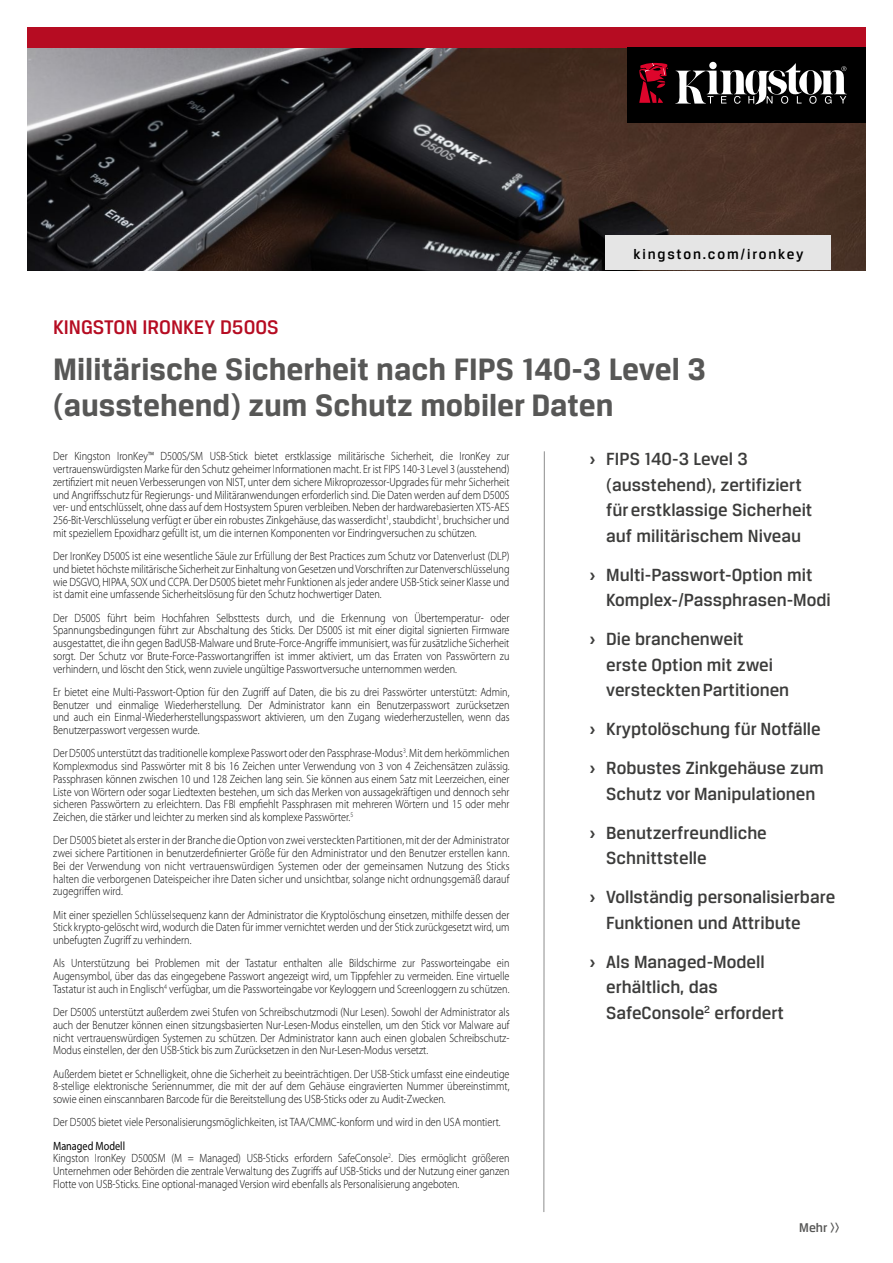
<style>
.page{position:relative;width:893px;height:1263px;background:#fff}
.page>*{position:absolute;margin:0;border:0;box-sizing:border-box;transform-origin:0 0}
.t1{font:700 33px/36px "Breuer Text";color:#575756}
.t2{font:500 21px "Breuer Text";color:#b60c22}
.t3{font:500 18.75px/25.5px "Breuer Text";color:#3c3c3b}
.t4{font:500 15px "Breuer Text";letter-spacing:.12em;color:#000}
.t5{font:500 13.5px "Breuer Text";color:#575756}
.t6{font:300 12px/12.8px "Myriad Pro";color:#000;text-align:justify;scale:.85 1}
.s1{font-weight:400}
.s2{font-weight:700}
</style>
<div class="page">
<img style="left:27px;top:47px;width:839px;height:223px">
<div style="left:27px;top:27px;width:839px;height:20px;background:#b60c22"></div>
<div style="left:628px;top:47px;width:238px;height:76px;background:#000"></div>
<svg style="left:675px;top:63px;width:172px;height:42px"></svg>
<svg style="left:639px;top:62px;width:29px;height:41px"></svg>
<svg style="left:543px;top:451px;width:2px;height:761px;background:#c5c5c5"></svg>
<div style="left:606px;top:235px;width:225px;height:35px;background:#e5e5e5"></div>
<h2 class="t2" style="left:53px;top:316px;width:227px">KINGSTON IRONKEY D500S</h2>
<p class="t4" style="left:633px;top:245px;width:171px">kingston.com/ironkey</p>
<h1 class="t1" style="left:53px;top:351px;width:654px">Militärische Sicherheit nach FIPS 140-3 Level 3 (ausstehend) zum Schutz mobiler Daten</h1>
<p class="t6" style="left:53px;top:450px;width:538px">Der Kingston IronKey™ D500S/SM USB-Stick bietet erstklassige militärische Sicherheit, die IronKey zur vertrauenswürdigsten Marke für den Schutz geheimer Informationen macht. Er ist FIPS 140-3 Level 3 (ausstehend) zertifiziert mit neuen Verbesserungen von NIST, unter dem sichere Mikroprozessor-Upgrades für mehr Sicherheit und Angriffsschutz für Regierungs- und Militäranwendungen erforderlich sind. Die Daten werden auf dem D500S ver- und entschlüsselt, ohne dass auf dem Hostsystem Spuren verbleiben. Neben der hardwarebasierten XTS-AES 256-Bit-Verschlüsselung verfügt er über ein robustes Zinkgehäuse, das wasserdicht<sup>1</sup>, staubdicht<sup>1</sup>, bruchsicher und mit speziellem Epoxidharz gefüllt ist, um die internen Komponenten vor Eindringversuchen zu schützen.</p>
<p class="t6" style="left:53px;top:550px;width:538px">Der IronKey D500S ist eine wesentliche Säule zur Erfüllung der Best Practices zum Schutz vor Datenverlust (DLP) und bietet höchste militärische Sicherheit zur Einhaltung von Gesetzen und Vorschriften zur Datenverschlüsselung wie DSGVO, HIPAA, SOX und CCPA. Der D500S bietet mehr Funktionen als jeder andere USB-Stick seiner Klasse und ist damit eine umfassende Sicherheitslösung für den Schutz hochwertiger Daten.</p>
<p class="t6" style="left:53px;top:611px;width:538px">Der D500S führt beim Hochfahren Selbsttests durch, und die Erkennung von Übertemperatur- oder Spannungsbedingungen führt zur Abschaltung des Sticks. Der D500S ist mit einer digital signierten Firmware ausgestattet, die ihn gegen BadUSB-Malware und Brute-Force-Angriffe immunisiert, was für zusätzliche Sicherheit sorgt. Der Schutz vor Brute-Force-Passwortangriffen ist immer aktiviert, um das Erraten von Passwörtern zu verhindern, und löscht den Stick, wenn zuviele ungültige Passwortversuche unternommen werden.</p>
<p class="t6" style="left:53px;top:685px;width:538px">Er bietet eine Multi-Passwort-Option für den Zugriff auf Daten, die bis zu drei Passwörter unterstützt: Admin, Benutzer und einmalige Wiederherstellung. Der Administrator kann ein Benutzerpasswort zurücksetzen und auch ein Einmal-Wiederherstellungspasswort aktivieren, um den Zugang wiederherzustellen, wenn das Benutzerpasswort vergessen wurde.</p>
<p class="t6" style="left:53px;top:747px;width:538px">Der D500S unterstützt das traditionelle komplexe Passwort oder den Passphrase-Modus<sup>3</sup>. Mit dem herkömmlichen Komplexmodus sind Passwörter mit 8 bis 16 Zeichen unter Verwendung von 3 von 4 Zeichensätzen zulässig.<br>Passphrasen können zwischen 10 und 128 Zeichen lang sein. Sie können aus einem Satz mit Leerzeichen, einer Liste von Wörtern oder sogar Liedtexten bestehen, um sich das Merken von aussagekräftigen und dennoch sehr sicheren Passwörtern zu erleichtern. Das FBI empfiehlt Passphrasen mit mehreren Wörtern und 15 oder mehr Zeichen, die stärker und leichter zu merken sind als komplexe Passwörter.<sup>5</sup></p>
<p class="t6" style="left:53px;top:834px;width:538px">Der D500S bietet als erster in der Branche die Option von zwei versteckten Partitionen, mit der der Administrator zwei sichere Partitionen in benutzerdefinierter Größe für den Administrator und den Benutzer erstellen kann.<br>Bei der Verwendung von nicht vertrauenswürdigen Systemen oder der gemeinsamen Nutzung des Sticks halten die verborgenen Dateispeicher ihre Daten sicher und unsichtbar, solange nicht ordnungsgemäß darauf zugegriffen wird.</p>
<p class="t6" style="left:53px;top:908px;width:538px">Mit einer speziellen Schlüsselsequenz kann der Administrator die Kryptolöschung einsetzen, mithilfe dessen der Stick krypto-gelöscht wird, wodurch die Daten für immer vernichtet werden und der Stick zurückgesetzt wird, um unbefugten Zugriff zu verhindern.</p>
<p class="t6" style="left:53px;top:957px;width:538px">Als Unterstützung bei Problemen mit der Tastatur enthalten alle Bildschirme zur Passworteingabe ein Augensymbol, über das das eingegebene Passwort angezeigt wird, um Tippfehler zu vermeiden. Eine virtuelle Tastatur ist auch in Englisch<sup>4</sup> verfügbar, um die Passworteingabe vor Keyloggern und Screenloggern zu schützen.</p>
<p class="t6" style="left:53px;top:1006px;width:538px">Der D500S unterstützt außerdem zwei Stufen von Schreibschutzmodi (Nur Lesen). Sowohl der Administrator als auch der Benutzer können einen sitzungsbasierten Nur-Lesen-Modus einstellen, um den Stick vor Malware auf nicht vertrauenswürdigen Systemen zu schützen. Der Administrator kann auch einen globalen Schreibschutz-Modus einstellen, der den USB-Stick bis zum Zurücksetzen in den Nur-Lesen-Modus versetzt.</p>
<p class="t6" style="left:53px;top:1067px;width:538px">Außerdem bietet er Schnelligkeit, ohne die Sicherheit zu beeinträchtigen. Der USB-Stick umfasst eine eindeutige 8-stellige elektronische Seriennummer, die mit der auf dem Gehäuse eingravierten Nummer übereinstimmt, sowie einen einscannbaren Barcode für die Bereitstellung des USB-Sticks oder zu Audit-Zwecken.</p>
<p class="t6" style="left:53px;top:1116px;width:528px">Der D500S bietet viele Personalisierungsmöglichkeiten, ist TAA/CMMC-konform und wird in den USA montiert.</p>
<p class="t6" style="left:53px;top:1139px;width:538px;text-align:left"><span class="s1">Managed Modell<br></span>Kingston IronKey D500SM (M = Managed) USB-Sticks erfordern SafeConsole<sup>2</sup>. Dies ermöglicht größeren Unternehmen oder Behörden die zentrale Verwaltung des Zugriffs auf USB-Sticks und der Nutzung einer ganzen Flotte von USB-Sticks. Eine optional-managed Version wird ebenfalls als Personalisierung angeboten.</p>
<h3 class="t3" style="left:606px;top:446px;width:208px;text-indent:-17px"><span class="s2">›</span> FIPS 140-3 Level 3 (ausstehend), zertifiziert für erstklassige Sicherheit auf militärischem Niveau</h3>
<h3 class="t3" style="left:606px;top:562px;width:226px;text-indent:-17px"><span class="s2">›</span> Multi-Passwort-Option mit<br>Komplex-/Passphrasen-Modi</h3>
<h3 class="t3" style="left:606px;top:626px;width:184px;text-indent:-17px"><span class="s2">›</span> Die branchenweit erste Option mit zwei versteckten Partitionen</h3>
<h3 class="t3" style="left:589px;top:709px;width:236px;line-height:39px"><span class="s2">›</span> Kryptolöschung für Notfälle <span class="s2">›</span> Robustes Zinkgehäuse zum</h3>
<h3 class="t3" style="left:589px;top:774px;width:227px;line-height:39px;text-indent:17px">Schutz vor Manipulationen <span class="s2">›</span> Benutzerfreundliche</h3>
<h3 class="t3" style="left:589px;top:838px;width:247px;line-height:39px;text-indent:17px">Schnittstelle<br><span class="s2">›</span> Vollständig personalisierbare</h3>
<h3 class="t3" style="left:589px;top:903px;width:213px;line-height:39px;text-indent:17px">Funktionen und Attribute <span class="s2">›</span> Als Managed-Modell</h3>
<h3 class="t3" style="left:606px;top:974px;width:179px">erhältlich, das<br>SafeConsole<sup>2</sup> erfordert</h3>
<p class="t5" style="left:799px;top:1220px;width:42px">Mehr &gt;&gt;</p>
</div>
